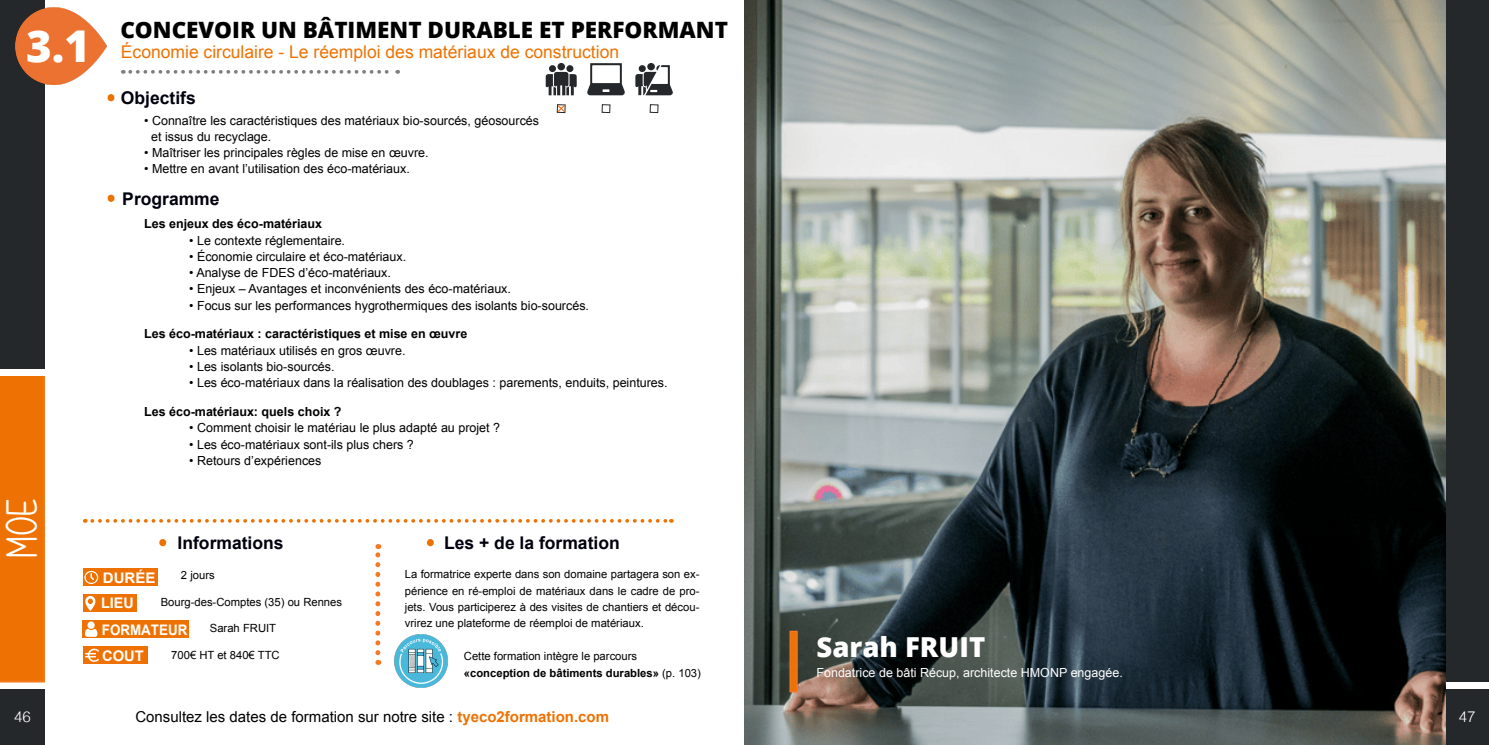
<style>
.page{position:relative;width:1489px;height:745px;background:#fff}
.page>*{position:absolute;margin:0;border:0;box-sizing:border-box;transform-origin:0 0}
.t1{font:43.75px "GOLDSTICK";color:#fff}
.t2{font:800 43.75px "Open Sans";color:#fff}
.t3{font:800 27.5px "Open Sans";color:#fff}
.t4{font:800 22.5px "Open Sans";color:#000001}
.t5{font:700 17.5px "Arial";color:#00000e}
.t6{font:17.5px "Arial";color:#ee7203}
.t7{font:15px "Arial";color:#000001}
.t8{font:300 15px "Helvetica";color:#fff}
.t9{font:700 14.62px/25.4px "Arial";color:#fff}
.t10{font:700 14.5px "Arial";color:#fff;scale:.92 1}
.t11{font:12.5px "Arial";color:#000001}
.t12{font:700 12.5px "Arial";color:#000001}
.t13{font:12.5px "Arial";color:#fff}
.t14{font:11.25px/16.2px "Arial";color:#000001;text-align:justify}
.t15{font:700 11.25px "Arial";color:#000001}
.s1{font-weight:400}
.s2{font-weight:700;color:#ee7203}
</style>
<div class="page">
<div style="left:0;top:0;width:45px;height:744px;background:#25282a"></div>
<div style="left:0;top:682px;width:51px;height:6px;background:#fff"></div>
<div style="left:1444px;top:0;width:44px;height:744px;background:linear-gradient(to right,#26292b,#26292b)"></div>
<div style="left:1444px;top:681px;width:44px;height:7px;background:#fff"></div>
<div style="left:107px;top:94px;width:7px;height:7px;background:#ee7203;border-radius:50%"></div>
<svg style="left:375px;top:544px;width:5px;height:108px"></svg>
<svg style="left:159px;top:538px;width:7px;height:8px"></svg>
<svg style="left:427px;top:538px;width:7px;height:8px"></svg>
<svg style="left:92px;top:519px;width:580px;height:3px"></svg>
<div style="left:83px;top:620px;width:106px;height:17px;background:#ee7203"></div>
<svg style="left:85px;top:621px;width:12px;height:15px"></svg>
<div style="left:83px;top:568px;width:74px;height:18px;background:#ee7203"></div>
<svg style="left:84px;top:570px;width:14px;height:13px"></svg>
<div style="left:83px;top:594px;width:53px;height:18px;background:#ee7203"></div>
<svg style="left:85px;top:596px;width:11px;height:14px"></svg>
<div style="left:83px;top:646px;width:64px;height:17px;background:#ee7203"></div>
<svg style="left:85px;top:648px;width:14px;height:13px"></svg>
<div style="left:601px;top:104px;width:9px;height:9px;border:1px solid #25282a"></div>
<div style="left:649px;top:104px;width:9px;height:9px;border:1px solid #25282a"></div>
<svg style="left:545px;top:72px;width:31px;height:23px"></svg>
<div style="left:557px;top:63px;width:8px;height:7px;background:#25282a;border-radius:50%"></div>
<div style="left:549px;top:65px;width:7px;height:7px;background:#25282a;border-radius:50%"></div>
<div style="left:566px;top:65px;width:7px;height:7px;background:#25282a;border-radius:50%"></div>
<svg style="left:587px;top:63px;width:38px;height:32px"></svg>
<svg style="left:635px;top:65px;width:38px;height:30px"></svg>
<svg style="left:130px;top:70px;width:268px;height:4px"></svg>
<div style="left:0;top:375px;width:45px;height:307px;background:#ee7203"></div>
<div style="left:0;top:368px;width:51px;height:7px;background:#fff"></div>
<img style="left:394px;top:634px;width:53px;height:53px">
<img style="left:744px;top:0;width:700px;height:744px">
<div style="left:789px;top:630px;width:8px;height:62px;background:#ee7203;border:1px solid #f47923"></div>
<img style="left:15px;top:8px;width:91px;height:76px">
<svg style="left:556px;top:104px;width:10px;height:9px"></svg>
<div style="left:108px;top:194px;width:6px;height:8px;background:#ee7203;border-radius:50%"></div>
<p class="t2" style="left:26px;top:13px;width:65px">3.1</p>
<p class="t1" style="left:1px;top:557px;width:60px;rotate:-90deg">MOE</p>
<p class="t4" style="left:120px;top:13px;width:609px">CONCEVOIR UN BÂTIMENT DURABLE ET PERFORMANT</p>
<p class="t6" style="left:121px;top:40px;width:499px">Économie circulaire - Le réemploi des matériaux de construction</p>
<h3 class="t5" style="left:121px;top:86px;width:76px">Objectifs</h3>
<p class="t11" style="left:144px;top:112px;width:396px">• Connaître les caractéristiques des matériaux bio-sourcés, géosourcés</p>
<p class="t11" style="left:151px;top:128px;width:122px">et issus du recyclage.</p>
<p class="t11" style="left:144px;top:144px;width:286px">• Maîtriser les principales règles de mise en œuvre.</p>
<p class="t11" style="left:144px;top:161px;width:267px">• Mettre en avant l’utilisation des éco-matériaux.</p>
<h3 class="t5" style="left:122px;top:180px;width:99px">Programme</h3>
<p class="t5" style="left:122px;top:187px;width:99px">Programme</p>
<p class="t12" style="left:144px;top:215px;width:179px">Les enjeux des éco-matériaux</p>
<p class="t11" style="left:189px;top:232px;width:157px">• Le contexte réglementaire.</p>
<p class="t11" style="left:189px;top:248px;width:218px">• Économie circulaire et éco-matériaux.</p>
<p class="t11" style="left:189px;top:264px;width:203px">• Analyse de FDES d’éco-matériaux.</p>
<p class="t11" style="left:189px;top:280px;width:323px">• Enjeux – Avantages et inconvénients des éco-matériaux.</p>
<p class="t11" style="left:189px;top:297px;width:401px">• Focus sur les performances hygrothermiques des isolants bio-sourcés.</p>
<p class="t12" style="left:144px;top:325px;width:325px">Les éco-matériaux : caractéristiques et mise en œuvre</p>
<p class="t11" style="left:189px;top:342px;width:218px">• Les matériaux utilisés en gros œuvre.</p>
<p class="t11" style="left:189px;top:358px;width:147px">• Les isolants bio-sourcés.</p>
<p class="t11" style="left:189px;top:374px;width:480px">• Les éco-matériaux dans la réalisation des doublages : parements, enduits, peintures.</p>
<p class="t12" style="left:144px;top:403px;width:199px">Les éco-matériaux: quels choix ?</p>
<p class="t11" style="left:189px;top:419px;width:312px">• Comment choisir le matériau le plus adapté au projet ?</p>
<p class="t11" style="left:189px;top:435px;width:226px">• Les éco-matériaux sont-ils plus chers ?</p>
<p class="t11" style="left:189px;top:452px;width:134px">• Retours d’expériences</p>
<h3 class="t5" style="left:177px;top:531px;width:107px">Informations</h3>
<h3 class="t5" style="left:444px;top:531px;width:177px">Les + de la formation</h3>
<p class="t9" style="left:101px;top:565px;width:56px">DURÉE<br>LIEU</p>
<p class="t14" style="left:181px;top:566px;width:35px">2 jours</p>
<p class="t14" style="left:161px;top:593px;width:183px">Bourg-des-Comptes (35) ou Rennes</p>
<p class="t14" style="left:210px;top:619px;width:68px">Sarah FRUIT</p>
<p class="t10" style="left:102px;top:619px;width:94px">FORMATEUR</p>
<p class="t14" style="left:405px;top:566px;width:296px">La formatrice experte dans son domaine partagera son ex&shy;périence en ré-emploi de matériaux dans le cadre de pro&shy;jets. Vous participerez à des visites de chantiers et décou&shy;vrirez une plateforme de réemploi de matériaux.</p>
<p class="t9" style="left:102px;top:642px;width:43px">COUT</p>
<p class="t14" style="left:171px;top:646px;width:110px">700€ HT et 840€ TTC</p>
<p class="t14" style="left:464px;top:647px;width:175px">Cette formation intègre le parcours</p>
<p class="t15" style="left:464px;top:665px;width:238px">«conception de bâtiments durables» <span class="s1">(p. 103)</span></p>
<p class="t3" style="left:816px;top:625px;width:170px">Sarah FRUIT</p>
<p class="t13" style="left:816px;top:663px;width:308px">Fondatrice de bâti Récup, architecte HMONP engagée.</p>
<p class="t9" style="left:857px;top:642px;width:43px">COUT</p>
<p class="t7" style="left:135px;top:706px;width:475px">Consultez les dates de formation sur notre site : <span class="s2">tyeco2formation.com</span></p>
<p class="t8" style="left:14px;top:703px;width:18px">46</p>
<p class="t8" style="left:1458px;top:703px;width:18px">47</p>
</div>
